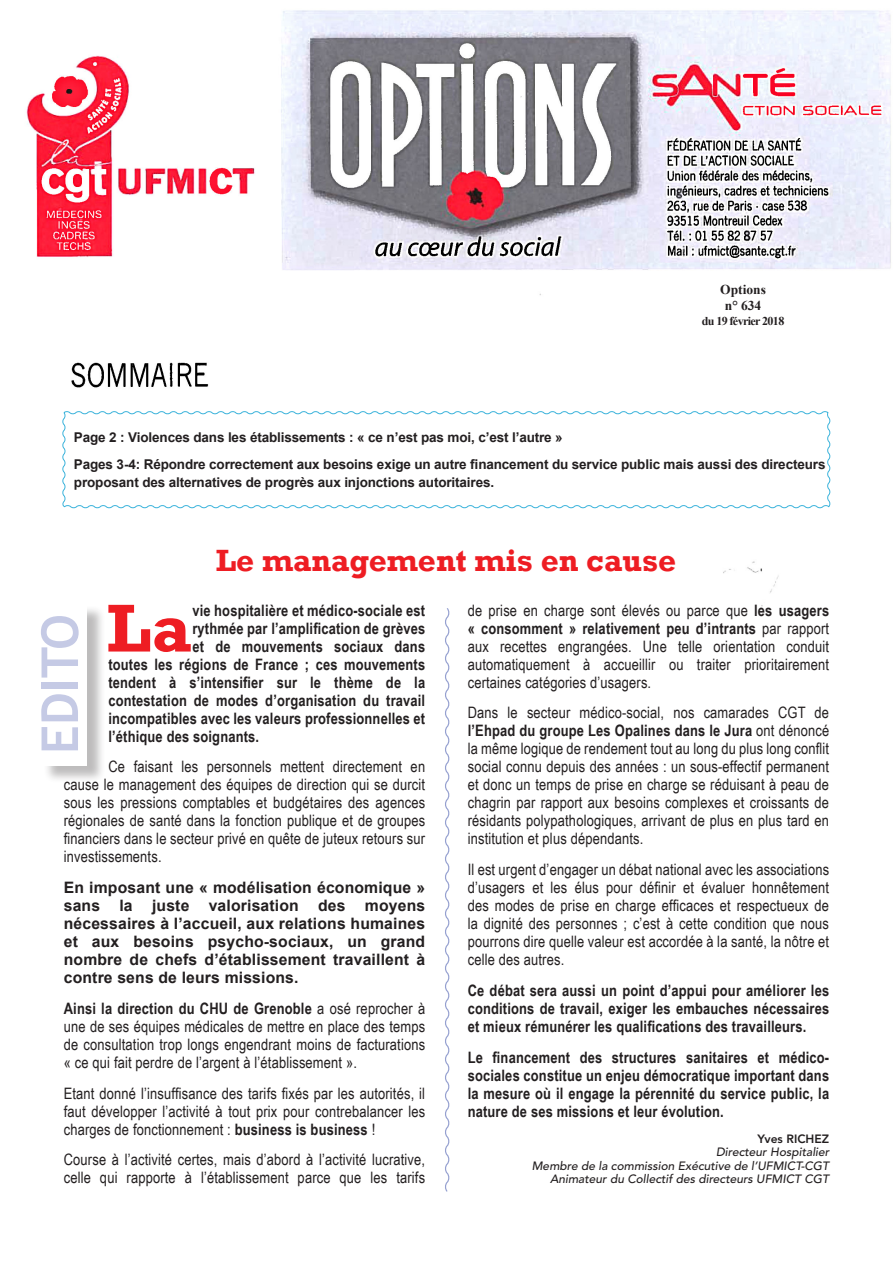
<style>
.page{position:relative;width:893px;height:1263px;background:#fff}
.page>*{position:absolute;margin:0;border:0;box-sizing:border-box;transform-origin:0 0}
.txt_courant{font:700 68.7px "Rockwell";color:#ee1d23}
.t1{font:700 51px "Trebuchet MS";color:#c5cae5}
.titre_edito{font:700 31.5px "Rockwell";color:#ee1d23}
.txt_courant-2{font:15.75px/18px "Arial Narrow";letter-spacing:.01em;color:#231f20;text-align:justify}
.txt_courant-3{font:700 15.75px/18px "Arial Narrow";letter-spacing:.01em;color:#231f20;text-align:justify}
.txt_courant-4{font:700 15.75px/18px "Arial";letter-spacing:.01em;color:#231f20;text-align:justify}
.sommaire{font:700 13.5px/18px "Arial";letter-spacing:-.01em;color:#231f20}
.t2{font:700 13.5px "Times New Roman";color:#231f20}
.sign{font:italic 500 12px "Avenir LT Std";color:#231f20}
.t3{font:700 12px "Times New Roman";letter-spacing:-.05em;color:#231f20}
.sign-2{font:800 12px "Avenir LT Std";color:#231f20}
.s1{font-weight:700}
</style>
<div class="page">
<img style="left:26px;top:10px;width:865px;height:597px">
<div style="left:43px;top:605px;width:63px;height:179px;background:#231f20;opacity:.3"></div>
<div style="left:40px;top:603px;width:47px;height:162px;background:#fff"></div>
<svg style="left:445px;top:608px;width:5px;height:584px"></svg>
<svg style="left:61px;top:410px;width:770px;height:99px"></svg>
<p class="t2" style="left:720px;top:280px;width:47px">Options</p>
<p class="t2" style="left:725px;top:296px;width:38px">n° 634</p>
<p class="t3" style="left:702px;top:312px;width:84px">du 19 février 2018</p>
<p class="sommaire" style="left:74px;top:429px;width:490px">Page 2 : Violences dans les établissements : « ce n’est pas moi, c’est l’autre »</p>
<p class="sommaire" style="left:74px;top:455px;width:753px">Pages 3-4: Répondre correctement aux besoins exige un autre financement du service public mais aussi des directeurs proposant des alternatives de progrès aux injonctions autoritaires.</p>
<p class="titre_edito" style="left:216px;top:542px;width:462px">Le management mis en cause</p>
<p class="txt_courant" style="left:106px;top:587px;width:87px">La</p>
<p class="txt_courant-3" style="left:192px;top:600px;width:234px">vie hospitalière et médico-sociale est</p>
<p class="t1" style="left:28px;top:754px;width:141px;rotate:-90deg">EDITO</p>
<p class="txt_courant-3" style="left:192px;top:618px;width:234px">rythmée par l’amplification de grèves</p>
<p class="txt_courant-3" style="left:192px;top:636px;width:234px">et de mouvements sociaux dans</p>
<p class="txt_courant-3" style="left:108px;top:654px;width:318px">toutes les régions de France ; ces mouvements</p>
<p class="txt_courant-3" style="left:108px;top:672px;width:318px">tendent à s’intensifier sur le thème de la</p>
<p class="txt_courant-3" style="left:108px;top:690px;width:318px">contestation de modes d’organisation du travail</p>
<p class="txt_courant-3" style="left:108px;top:708px;width:318px">incompatibles avec les valeurs professionnelles et</p>
<p class="txt_courant-3" style="left:108px;top:726px;width:152px">l’éthique des soignants.</p>
<p class="txt_courant-2" style="left:64px;top:757px;width:363px;text-indent:45px">Ce faisant les personnels mettent directement en cause le management des équipes de direction qui se durcit sous les pressions comptables et budgétaires des agences régionales de santé dans la fonction publique et de groupes financiers dans le secteur privé en quête de juteux retours sur investissements.</p>
<p class="txt_courant-4" style="left:64px;top:879px;width:363px">En imposant une « modélisation économique » sans la juste valorisation des moyens nécessaires à l’accueil, aux relations humaines et aux besoins psycho-sociaux, un grand nombre de chefs d’établissement travaillent à contre sens de leurs missions.</p>
<p class="txt_courant-2" style="left:64px;top:999px;width:363px"><span class="s1">Ainsi la direction du CHU de Grenoble</span> a osé reprocher à une de ses équipes médicales de mettre en place des temps de consultation trop longs engendrant moins de facturations « ce qui fait perdre de l’argent à l’établissement ».</p>
<p class="txt_courant-2" style="left:64px;top:1083px;width:363px">Etant donné l’insuffisance des tarifs fixés par les autorités, il faut développer l’activité à tout prix pour contrebalancer les charges de fonctionnement : <span class="s1">business is business</span> !</p>
<p class="txt_courant-2" style="left:64px;top:1150px;width:363px">Course à l’activité certes, mais d’abord à l’activité lucrative, celle qui rapporte à l’établissement parce que les tarifs</p>
<p class="txt_courant-2" style="left:468px;top:600px;width:363px">de prise en charge sont élevés ou parce que <span class="s1">les usagers « consomment » relativement peu d’intrants</span> par rapport aux recettes engrangées. Une telle orientation conduit automatiquement à accueillir ou traiter prioritairement certaines catégories d’usagers.</p>
<p class="txt_courant-2" style="left:468px;top:703px;width:363px">Dans le secteur médico-social, nos camarades CGT de <span class="s1">l’Ehpad du groupe Les Opalines dans le Jura</span> ont dénoncé la même logique de rendement tout au long du plus long conflit social connu depuis des années : un sous-effectif permanent et donc un temps de prise en charge se réduisant à peau de chagrin par rapport aux besoins complexes et croissants de résidants polypathologiques, arrivant de plus en plus tard en institution et plus dépendants.</p>
<p class="txt_courant-2" style="left:468px;top:860px;width:363px">Il est urgent d’engager un débat national avec les associations d’usagers et les élus pour définir et évaluer honnêtement des modes de prise en charge efficaces et respectueux de la dignité des personnes ; c’est à cette condition que nous pourrons dire quelle valeur est accordée à la santé, la nôtre et celle des autres.</p>
<p class="txt_courant-3" style="left:468px;top:980px;width:363px">Ce débat sera aussi un point d’appui pour améliorer les conditions de travail, exiger les embauches nécessaires et mieux rémunérer les qualifications des travailleurs.</p>
<p class="txt_courant-3" style="left:468px;top:1047px;width:363px">Le financement des structures sanitaires et médico&shy;sociales constitue un enjeu démocratique important dans la mesure où il engage la pérennité du service public, la nature de ses missions et leur évolution.</p>
<p class="sign-2" style="left:758px;top:1131px;width:73px">Yves RICHEZ</p>
<p class="sign" style="left:716px;top:1145px;width:115px">Directeur Hospitalier</p>
<p class="sign" style="left:532px;top:1159px;width:299px">Membre de la commission Exécutive de l’UFMICT-CGT</p>
<p class="sign" style="left:550px;top:1172px;width:281px">Animateur du Collectif des directeurs UFMICT CGT</p>
</div>
